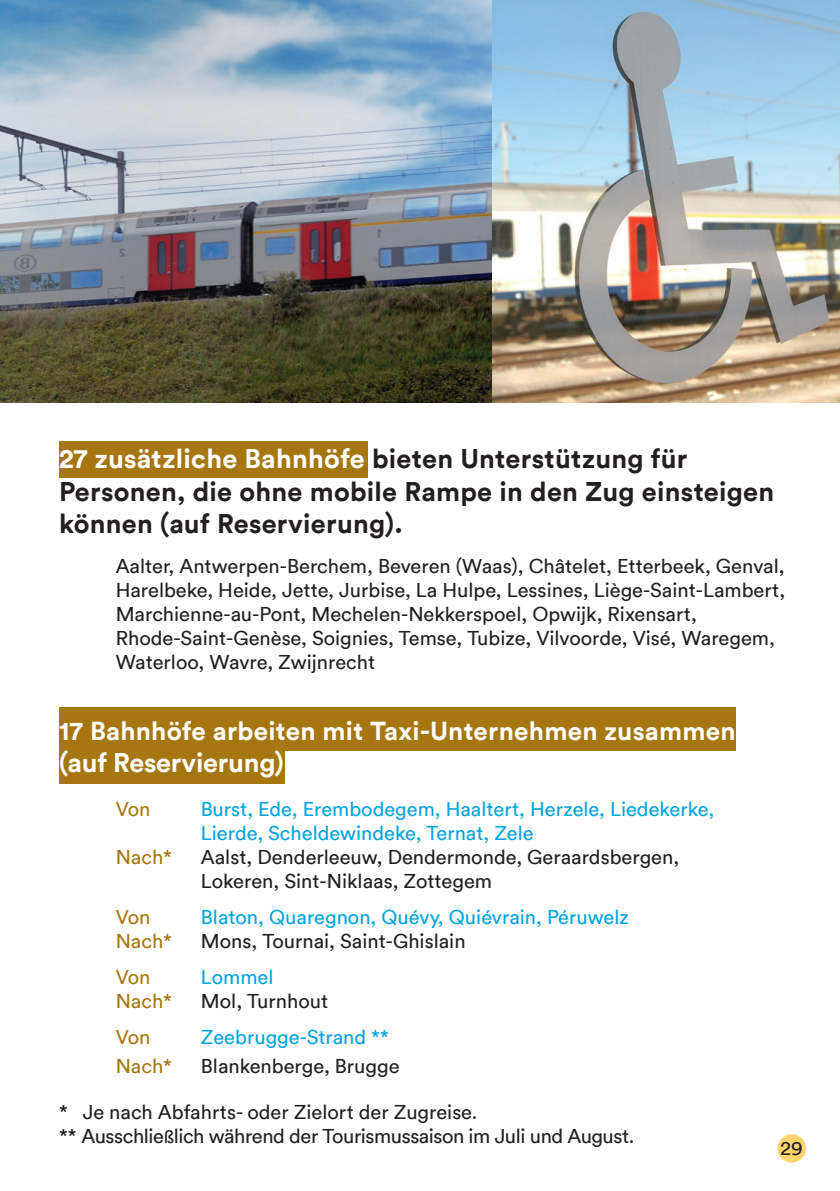
<style>
.page{position:relative;width:840px;height:1191px;background:#fff}
.page>*{position:absolute;margin:0;border:0;box-sizing:border-box;transform-origin:0 0}
.t1{font:700 27px/32.4px "Circular";letter-spacing:.01em;color:#231f20}
.t2{font:700 27px "Circular";letter-spacing:-.01em;color:#fff}
.t3{font:700 26px "Circular";letter-spacing:.01em;color:#fff}
.t4{font:20px/24px "Circular";color:#231f20}
.t5{font:20px/24px "Circular";color:#05a4e0}
.t6{font:20px/24px "Circular";letter-spacing:-.02em;color:#231f20}
.t7{font:20px "Circular";color:#a67711}
.s1{color:#fff}
.s2{font-size:18px}
</style>
<div class="page">
<div style="left:777px;top:1134px;width:28px;height:28px;background:#fed46d;border-radius:50%"></div>
<div style="left:59px;top:707px;width:676px;height:43px;background:#a67711"></div>
<div style="left:59px;top:739px;width:225px;height:44px;background:#a67711"></div>
<img style="left:0;top:0;width:839px;height:403px">
<div style="left:59px;top:441px;width:308px;height:36px;background:#a67711"></div>
<h1 class="t1" style="left:59px;top:442px;width:716px"><span class="s1">27 zusätzliche Bahnhöfe</span> bieten Unterstützung für<br>Personen, die ohne mobile Rampe in den Zug einsteigen können (auf Reservierung).</h1>
<p class="t4" style="left:116px;top:554px;width:670px">Aalter, Antwerpen-Berchem, Beveren (Waas), Châtelet, Etterbeek, Genval, Harelbeke, Heide, Jette, Jurbise, La Hulpe, Lessines, Liège-Saint-Lambert, Marchienne-au-Pont, Mechelen-Nekkerspoel, Opwijk, Rixensart, Rhode-Saint-Genèse, Soignies, Temse, Tubize, Vilvoorde, Visé, Waregem, Waterloo, Wavre, Zwijnrecht</p>
<h2 class="t3" style="left:59px;top:714px;width:677px">17 Bahnhöfe arbeiten mit Taxi-Unternehmen zusammen</h2>
<h1 class="t2" style="left:59px;top:745px;width:226px">(auf Reservierung)</h1>
<p class="t7" style="left:116px;top:797px;width:36px">Von</p>
<p class="t5" style="left:201px;top:797px;width:514px">Burst, Ede, Erembodegem, Haaltert, Herzele, Liedekerke,<br>Lierde, Scheldewindeke, Ternat, Zele</p>
<p class="t7" style="left:116px;top:845px;width:58px">Nach*</p>
<p class="t4" style="left:201px;top:845px;width:479px">Aalst, Denderleeuw, Dendermonde, Geraardsbergen,<br>Lokeren, Sint-Niklaas, Zottegem</p>
<p class="t7" style="left:116px;top:905px;width:36px">Von</p>
<p class="t5" style="left:201px;top:905px;width:429px">Blaton, Quaregnon, Quévy, Quiévrain, Péruwelz</p>
<p class="t7" style="left:116px;top:929px;width:58px">Nach*</p>
<p class="t4" style="left:201px;top:929px;width:266px">Mons, Tournai, Saint-Ghislain</p>
<p class="t7" style="left:116px;top:965px;width:36px">Von</p>
<p class="t5" style="left:201px;top:965px;width:74px">Lommel</p>
<p class="t7" style="left:116px;top:989px;width:58px">Nach*</p>
<p class="t4" style="left:201px;top:989px;width:129px">Mol, Turnhout</p>
<p class="t7" style="left:116px;top:1025px;width:36px">Von</p>
<p class="t5" style="left:201px;top:1025px;width:189px">Zeebrugge-Strand **</p>
<p class="t7" style="left:116px;top:1054px;width:58px">Nach*</p>
<p class="t4" style="left:201px;top:1054px;width:200px">Blankenberge, Brugge</p>
<p class="t6" style="left:59px;top:1100px;width:576px">* Je nach Abfahrts- oder Zielort der Zugreise.<br>** Ausschlie<span class="s2">ß</span>lich während der Tourismussaison im Juli und August.</p>
<p class="t4" style="left:780px;top:1136px;width:24px">29</p>
</div>
